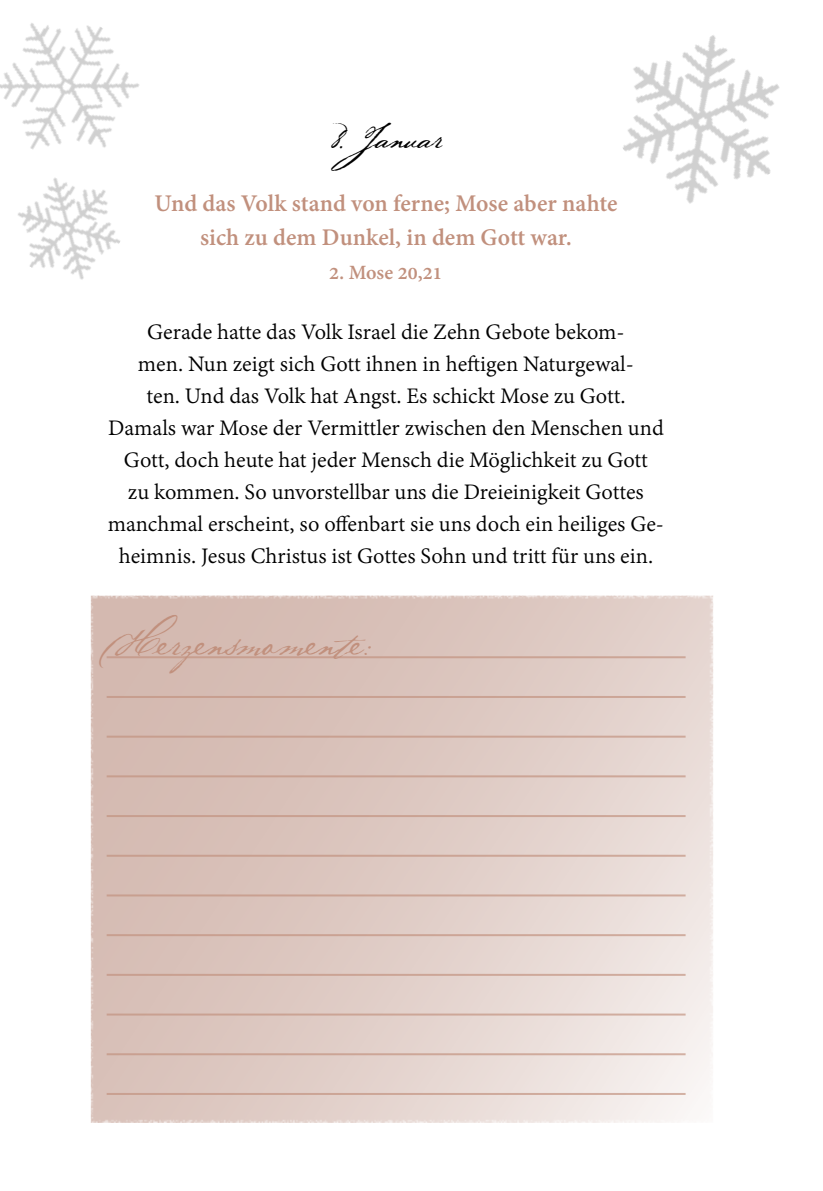
<style>
.page{position:relative;width:823px;height:1191px;background:#fff}
.page>*{position:absolute;margin:0;border:0;box-sizing:border-box;transform-origin:0 0}
.t1{font:28px "Baker Script";color:#c1907d}
.t2{font:700 26px/34px "Adobe Devanagari";color:#c1907d;text-align:center}
.t3{font:24px/32px "Adobe Devanagari";color:#000;text-align:center}
.t4{font:24px "Baker Script";letter-spacing:-.06em;color:#000}
.t5{font:700 22px "Adobe Devanagari";color:#c1907d}
</style>
<div class="page">
<img style="left:623px;top:35px;width:157px;height:169px">
<img style="left:0;top:23px;width:139px;height:257px">
<svg style="left:91px;top:595px;width:621px;height:528px;background:#dfccc5"></svg>
<hr style="left:107px;top:656px;width:578px;height:2px;background:#c1907d">
<hr style="left:107px;top:696px;width:578px;height:2px;background:#c1907d">
<hr style="left:107px;top:735px;width:578px;height:2px;background:#c1907d">
<hr style="left:107px;top:775px;width:578px;height:2px;background:#c1907d">
<hr style="left:107px;top:815px;width:578px;height:2px;background:#c1907d">
<hr style="left:107px;top:854px;width:578px;height:2px;background:#c1907d">
<hr style="left:107px;top:894px;width:578px;height:2px;background:#c1907d">
<hr style="left:107px;top:934px;width:578px;height:2px;background:#c1907d">
<hr style="left:107px;top:974px;width:578px;height:2px;background:#c1907d">
<hr style="left:107px;top:1013px;width:578px;height:2px;background:#c1907d">
<hr style="left:107px;top:1053px;width:578px;height:2px;background:#c1907d">
<hr style="left:107px;top:1093px;width:578px;height:2px;background:#c1907d">
<p class="t4" style="left:331px;top:125px;width:111px">8. Januar</p>
<p class="t2" style="left:154px;top:188px;width:464px">Und das Volk stand von ferne; Mose aber nahte sich zu dem Dunkel, in dem Gott war.</p>
<p class="t5" style="left:329px;top:259px;width:115px">2. Mose 20,21</p>
<p class="t3" style="left:108px;top:318px;width:557px">Gerade hatte das Volk Israel die Zehn Gebote bekom-<br>men. Nun zeigt sich Gott ihnen in heftigen Naturgewal-<br>ten. Und das Volk hat Angst. Es schickt Mose zu Gott.<br>Damals war Mose der Vermittler zwischen den Menschen und Gott, doch heute hat jeder Mensch die Möglichkeit zu Gott<br>zu kommen. So unvorstellbar uns die Dreieinigkeit Gottes manchmal erscheint, so offenbart sie uns doch ein heiliges Ge&shy;heimnis. Jesus Christus ist Gottes Sohn und tritt für uns ein.</p>
<p class="t1" style="left:116px;top:629px;width:256px">Herzensmo mente:</p>
</div>
